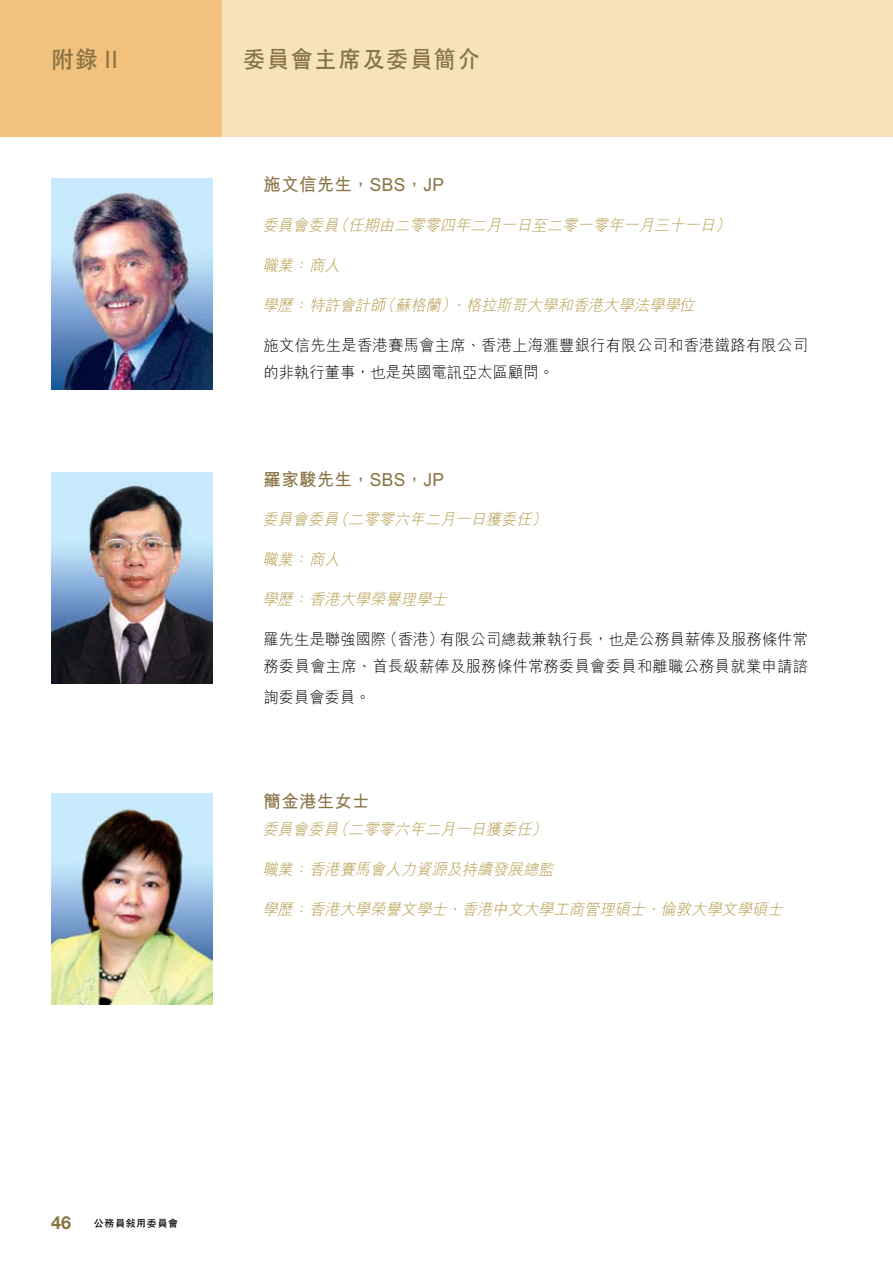
<style>
.page{position:relative;width:893px;height:1263px;background:#fff}
.page>*{position:absolute;margin:0;border:0;box-sizing:border-box;transform-origin:0 0}
.t1{font:700 24px "C Hei 2 HK";letter-spacing:.025em;color:#897344}
.t2{font:700 18px "M Hei HK";letter-spacing:.015em;color:#897344}
.t3{font:700 18px "Helvetica Neue";color:#897344}
.t4{font:italic 300 15.75px "M Hei HK";color:#b39946}
.t5{font:300 15.75px/27px "M Hei HK";letter-spacing:.02em;color:#000}
.t6{font:700 10.2px "C Hei 2 HK";letter-spacing:.01em;color:#000}
</style>
<div class="page">
<div style="left:0;top:0;width:893px;height:136px;background:#f8e2bc"></div>
<div style="left:0;top:0;width:221px;height:136px;background:#f2c17c"></div>
<img style="left:51px;top:793px;width:162px;height:211px">
<img style="left:51px;top:472px;width:162px;height:211px">
<img style="left:51px;top:179px;width:162px;height:211px">
<h1 class="t1" style="left:51px;top:42px;width:69px">附錄 II</h1>
<h1 class="t1" style="left:242px;top:42px;width:240px">委員會主席及委員簡介</h1>
<p class="t2" style="left:264px;top:172px;width:182px">施文信先生，SBS，JP</p>
<p class="t4" style="left:262px;top:214px;width:474px">委員會委員（任期由二零零四年二月一日至二零一零年一月三十一日）</p>
<p class="t4" style="left:262px;top:254px;width:83px">職業：商人</p>
<p class="t4" style="left:262px;top:294px;width:438px">學歷：特許會計師（蘇格蘭）、格拉斯哥大學和香港大學法學學位</p>
<p class="t5" style="left:264px;top:331px;width:546px">施文信先生是香港賽馬會主席、香港上海滙豐銀行有限公司和香港鐵路有限公司的非執行董事，也是英國電訊亞太區顧問。</p>
<p class="t2" style="left:264px;top:466px;width:182px">羅家駿先生，SBS，JP</p>
<p class="t4" style="left:262px;top:508px;width:290px">委員會委員（二零零六年二月一日獲委任）</p>
<p class="t4" style="left:262px;top:548px;width:83px">職業：商人</p>
<p class="t4" style="left:262px;top:588px;width:190px">學歷：香港大學榮譽理學士</p>
<p class="t5" style="left:264px;top:625px;width:546px">羅先生是聯強國際（香港）有限公司總裁兼執行長，也是公務員薪俸及服務條件常務委員會主席、首長級薪俸及服務條件常務委員會委員和離職公務員就業申請諮</p>
<p class="t5" style="left:264px;top:683px;width:108px">詢委員會委員。</p>
<p class="t2" style="left:264px;top:788px;width:108px">簡金港生女士</p>
<p class="t4" style="left:262px;top:818px;width:290px">委員會委員（二零零六年二月一日獲委任）</p>
<p class="t4" style="left:262px;top:858px;width:297px">職業：香港賽馬會人力資源及持續發展總監</p>
<p class="t4" style="left:262px;top:898px;width:526px">學歷：香港大學榮譽文學士、香港中文大學工商管理碩士、倫敦大學文學碩士</p>
<p class="t3" style="left:51px;top:1211px;width:22px">46</p>
<p class="t6" style="left:94px;top:1215px;width:86px">公務員敍用委員會</p>
</div>
